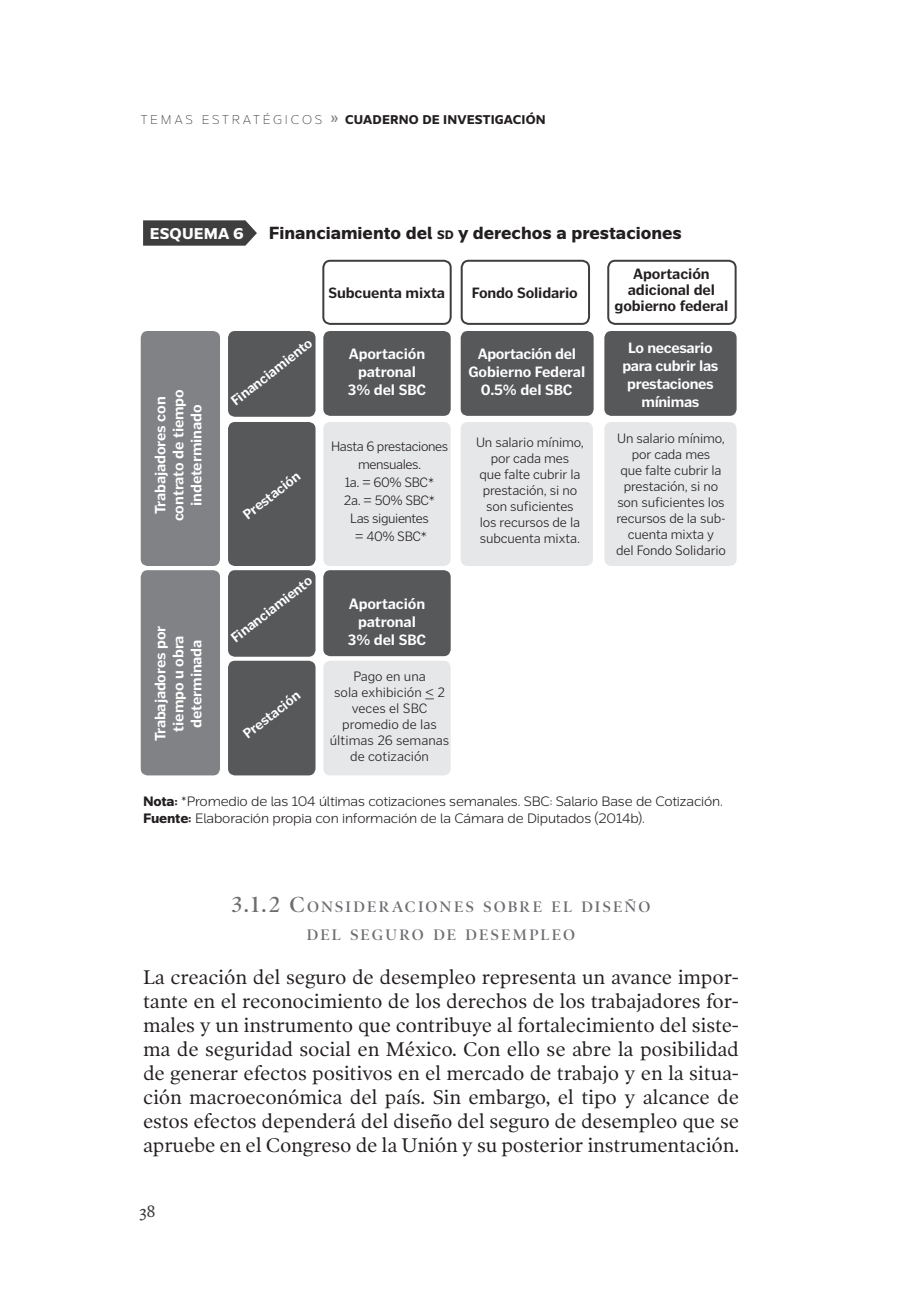
<style>
.page{position:relative;width:908px;height:1304px;background:#fff}
.page>*{position:absolute;margin:0;border:0;box-sizing:border-box;transform-origin:0 0}
.CI_texto{font:20px/24px "Poynter OS Text One";letter-spacing:-.01em;color:#231f20;text-align:justify}
.CI_Titulo_tabla_ok{font:700 18px "Global";color:#231f20}
.CI_Titulo_tabla_ok-2{font:700 16px "Global";letter-spacing:.01em;color:#fff}
.t1{font:16px "Poynter OS Text Three";color:#3e3e3f}
.CI_subtitulo_2{font:600 15.4px "Poynter OS Display";letter-spacing:.16em;color:#6c6d70}
.CI_tabla_ok{font:700 15px/18px "Poynter Gothic Text";letter-spacing:-.01em;color:#fff;text-align:center}
.CI_tabla_ok-2{font:700 15px/16px "Poynter Gothic Text";letter-spacing:-.01em;color:#231f20;text-align:center}
.CI_tabla_ok-3{font:300 14px/16px "Poynter Gothic Text";letter-spacing:-.01em;color:#231f20;text-align:center}
.CI_Fuente{font:300 14px "Global";letter-spacing:-.01em;color:#231f20}
.CI_tabla_ok-4{font:300 14px/18px "Poynter Gothic Text";letter-spacing:-.03em;color:#231f20;text-align:center}
.CI_tabla_ok-5{font:700 14px "Poynter Gothic Text";color:#fff}
.t2{font:700 13px "Global";letter-spacing:.01em;color:#231f20}
.s1{font-weight:100}
.s2{font-size:12.6px}
.s3{font-weight:700}
.s4{font-size:22px}
</style>
<div class="page">
<svg style="left:143px;top:220px;width:114px;height:26px;background:#4c4c4d"></svg>
<div style="left:141px;top:331px;width:79px;height:235px;background:#808285;border-radius:7px"></div>
<div style="left:141px;top:570px;width:79px;height:205px;background:#808285;border-radius:7px"></div>
<div style="left:228px;top:331px;width:87px;height:86px;background:#57585a;border-radius:7px"></div>
<div style="left:228px;top:570px;width:87px;height:87px;background:#57585a;border-radius:7px"></div>
<div style="left:228px;top:422px;width:87px;height:144px;background:#57585a;border-radius:7px"></div>
<div style="left:228px;top:661px;width:87px;height:114px;background:#57585a;border-radius:7px"></div>
<div style="left:323px;top:331px;width:127px;height:85px;background:#57585a;border-radius:7px"></div>
<div style="left:323px;top:422px;width:127px;height:144px;background:#e6e7e9;border-radius:7px"></div>
<div style="left:460px;top:422px;width:132px;height:144px;background:#e6e7e9;border-radius:7px"></div>
<div style="left:604px;top:422px;width:132px;height:144px;background:#e6e7e9;border-radius:7px"></div>
<div style="left:460px;top:331px;width:133px;height:85px;background:#57585a;border-radius:7px"></div>
<div style="left:604px;top:331px;width:132px;height:85px;background:#57585a;border-radius:7px"></div>
<div style="left:323px;top:570px;width:127px;height:86px;background:#57585a;border-radius:7px"></div>
<div style="left:323px;top:661px;width:127px;height:114px;background:#e6e7e9;border-radius:7px"></div>
<div style="left:322px;top:260px;width:129px;height:65px;border:2px solid #3e3e3f;border-radius:7px"></div>
<div style="left:460px;top:260px;width:129px;height:65px;border:2px solid #3e3e3f;border-radius:7px"></div>
<div style="left:607px;top:260px;width:129px;height:65px;border:2px solid #3e3e3f;border-radius:7px"></div>
<p class="t2" style="left:141px;top:112px;width:406px"><span class="s1">T E M A S E S T R AT É G I C O S</span> <sup>»</sup> CUADERNO DE INVESTIGACIÓN</p>
<p class="CI_Titulo_tabla_ok-2" style="left:150px;top:224px;width:95px">ESQUEMA 6</p>
<p class="CI_Titulo_tabla_ok" style="left:269px;top:222px;width:414px">Financiamiento del <span class="s2">sd</span> y derechos a prestaciones</p>
<p class="CI_tabla_ok" style="left:151px;top:521px;width:134px;rotate:-90deg">Trabajadores con contrato de tiempo indeterminado</p>
<p class="CI_tabla_ok" style="left:151px;top:741px;width:117px;rotate:-90deg">Trabajadores por tiempo u obra determinada</p>
<p class="CI_tabla_ok-5" style="left:228px;top:396px;width:100px;rotate:-38deg">Financiamiento</p>
<p class="CI_tabla_ok-5" style="left:240px;top:510px;width:70px;rotate:-38deg">Prestación</p>
<p class="CI_tabla_ok-5" style="left:228px;top:633px;width:100px;rotate:-38deg">Financiamiento</p>
<p class="CI_tabla_ok-5" style="left:240px;top:729px;width:70px;rotate:-38deg">Prestación</p>
<p class="CI_tabla_ok-2" style="left:328px;top:285px;width:118px">Subcuenta mixta</p>
<p class="CI_tabla_ok-2" style="left:471px;top:285px;width:107px">Fondo Solidario</p>
<p class="CI_tabla_ok" style="left:348px;top:345px;width:78px">Aportación patronal</p>
<p class="CI_tabla_ok" style="left:348px;top:381px;width:80px">3% del SBC</p>
<p class="CI_tabla_ok" style="left:468px;top:345px;width:118px">Aportación del<br>Gobierno Federal</p>
<p class="CI_tabla_ok" style="left:481px;top:381px;width:93px">0.5% del SBC</p>
<p class="CI_tabla_ok-2" style="left:614px;top:266px;width:115px">Aportación adicional del gobierno federal</p>
<p class="CI_tabla_ok" style="left:622px;top:339px;width:97px">Lo necesario para cubrir las prestaciones mínimas</p>
<p class="CI_tabla_ok-4" style="left:331px;top:437px;width:118px">Hasta 6 prestaciones mensuales.</p>
<p class="CI_tabla_ok-3" style="left:345px;top:474px;width:91px">1a. = 60% SBC*</p>
<p class="CI_tabla_ok-3" style="left:344px;top:492px;width:93px">2a. = 50% SBC*</p>
<p class="CI_tabla_ok-4" style="left:350px;top:509px;width:80px">Las siguientes = 40% SBC*</p>
<p class="CI_tabla_ok" style="left:348px;top:595px;width:78px">Aportación patronal</p>
<p class="CI_tabla_ok" style="left:348px;top:631px;width:80px">3% del SBC</p>
<p class="CI_tabla_ok-3" style="left:330px;top:669px;width:121px">Pago en una<br>sola exhibición &lt;_ 2 veces el SBC promedio de las últimas 26 semanas de cotización</p>
<p class="CI_tabla_ok-3" style="left:476px;top:435px;width:109px">Un salario mínimo, por cada mes<br>que falte cubrir la prestación, si no son suficientes<br>los recursos de la subcuenta mixta.</p>
<p class="CI_tabla_ok-3" style="left:616px;top:430px;width:111px">Un salario mínimo, por cada mes<br>que falte cubrir la prestación, si no son suficientes los recursos de la sub&shy;cuenta mixta y<br>del Fondo Solidario</p>
<p class="CI_Fuente" style="left:143px;top:793px;width:581px"><span class="s3">Nota:</span> *Promedio de las 104 últimas cotizaciones semanales. SBC: Salario Base de Cotización.</p>
<p class="CI_Fuente" style="left:143px;top:810px;width:503px"><span class="s3">Fuente:</span> Elaboración propia con información de la Cámara de Diputados (2014b).</p>
<p class="CI_subtitulo_2" style="left:232px;top:898px;width:420px"><span class="s4">3.1.2 C</span>ONSIDERACIONES SOBRE EL DISEÑO</p>
<p class="CI_subtitulo_2" style="left:307px;top:926px;width:270px">DEL SEGURO DE DESEMPLEO</p>
<p class="CI_texto" style="left:143px;top:965px;width:597px">La creación del seguro de desempleo representa un avance impor&shy;tante en el reconocimiento de los derechos de los trabajadores for&shy;males y un instrumento que contribuye al fortalecimiento del siste&shy;ma de seguridad social en México. Con ello se abre la posibilidad de generar efectos positivos en el mercado de trabajo y en la situa&shy;ción macroeconómica del país. Sin embargo, el tipo y alcance de estos efectos dependerá del diseño del seguro de desempleo que se apruebe en el Congreso de la Unión y su posterior instrumentación.</p>
<p class="t1" style="left:139px;top:1201px;width:17px">38</p>
</div>
